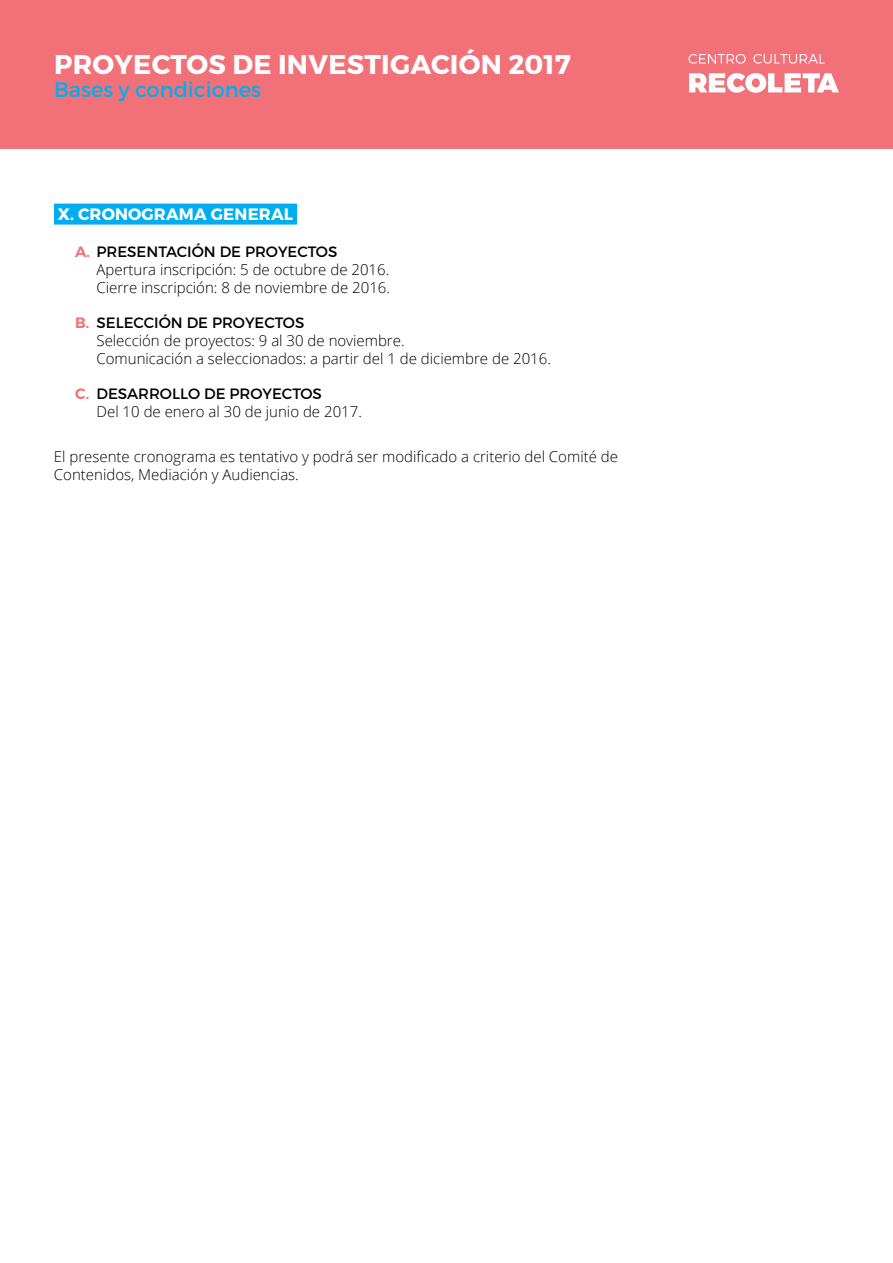
<style>
.page{position:relative;width:893px;height:1263px;background:#fff}
.page>*{position:absolute;margin:0;border:0;box-sizing:border-box;transform-origin:0 0}
.t1{font:700 27px "Montserrat";letter-spacing:.01em;color:#fff}
.t2{font:21px "Montserrat";color:#00aeef}
.t3{font:700 16.5px "Montserrat";letter-spacing:.01em;color:#fff}
.t4{font:300 15px/18px "Open Sans";color:#000}
.t5{font:15px "Montserrat";color:#000}
.s1{font-weight:600;color:#f27179}
</style>
<div class="page">
<div style="left:0;top:0;width:893px;height:149px;background:#f27179"></div>
<svg style="left:689px;top:73px;width:150px;height:20px"></svg>
<svg style="left:688px;top:54px;width:58px;height:10px"></svg>
<svg style="left:753px;top:54px;width:72px;height:10px"></svg>
<div style="left:54px;top:204px;width:243px;height:21px;background:#00aeef"></div>
<h1 class="t1" style="left:54px;top:48px;width:518px">PROYECTOS DE INVESTIGACIÓN 2017</h1>
<h2 class="t2" style="left:54px;top:76px;width:209px">Bases y condiciones</h2>
<p class="t3" style="left:58px;top:204px;width:237px">X. CRONOGRAMA GENERAL</p>
<p class="t5" style="left:75px;top:243px;width:264px"><span class="s1">A.</span> PRESENTACIÓN DE PROYECTOS</p>
<p class="t4" style="left:97px;top:260px;width:295px">Apertura inscripción: 5 de octubre de 2016.<br>Cierre inscripción: 8 de noviembre de 2016.</p>
<p class="t5" style="left:75px;top:314px;width:231px"><span class="s1">B.</span> SELECCIÓN DE PROYECTOS</p>
<p class="t4" style="left:97px;top:331px;width:456px">Selección de proyectos: 9 al 30 de noviembre.<br>Comunicación a seleccionados: a partir del 1 de diciembre de 2016.</p>
<p class="t5" style="left:75px;top:385px;width:248px"><span class="s1">C.</span> DESARROLLO DE PROYECTOS</p>
<p class="t4" style="left:97px;top:402px;width:267px">Del 10 de enero al 30 de junio de 2017.</p>
<p class="t4" style="left:54px;top:447px;width:565px">El presente cronograma es tentativo y podrá ser modificado a criterio del Comité de<br>Contenidos, Mediación y Audiencias.</p>
</div>
